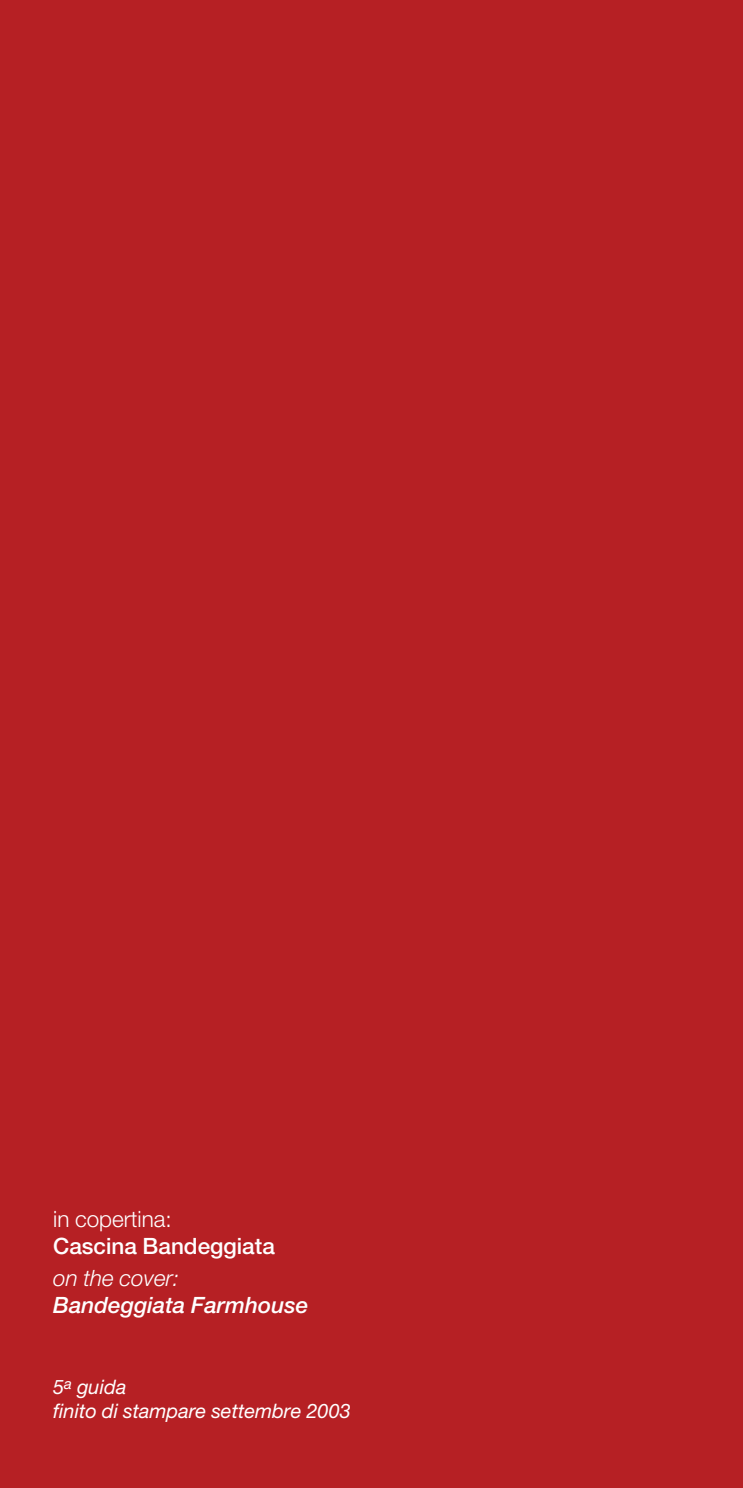
<style>
.page{position:relative;width:743px;height:1488px;background:#fff}
.page>*{position:absolute;margin:0;border:0;box-sizing:border-box;transform-origin:0 0}
.t1{font:italic 500 22.5px "Helvetica Neue";color:#fff}
.t2{font:500 22.5px "Helvetica Neue";color:#fff}
.t3{font:300 22.5px "Helvetica Neue";color:#fff}
.t4{font:italic 300 22.5px "Helvetica Neue";color:#fff}
.t5{font:italic 20px/24px "Helvetica Neue";color:#fff}
</style>
<div class="page">
<div style="left:0;top:0;width:742px;height:1487px;background:#b62024"></div>
<p class="t3" style="left:53px;top:1210px;width:120px">in copertina:</p>
<p class="t2" style="left:53px;top:1237px;width:223px">Cascina Bandeggiata</p>
<p class="t4" style="left:53px;top:1270px;width:127px">on the cover:</p>
<p class="t1" style="left:53px;top:1297px;width:256px">Bandeggiata Farmhouse</p>
<p class="t5" style="left:53px;top:1376px;width:299px">5<sup>a</sup> guida<br>finito di stampare settembre 2003</p>
</div>
